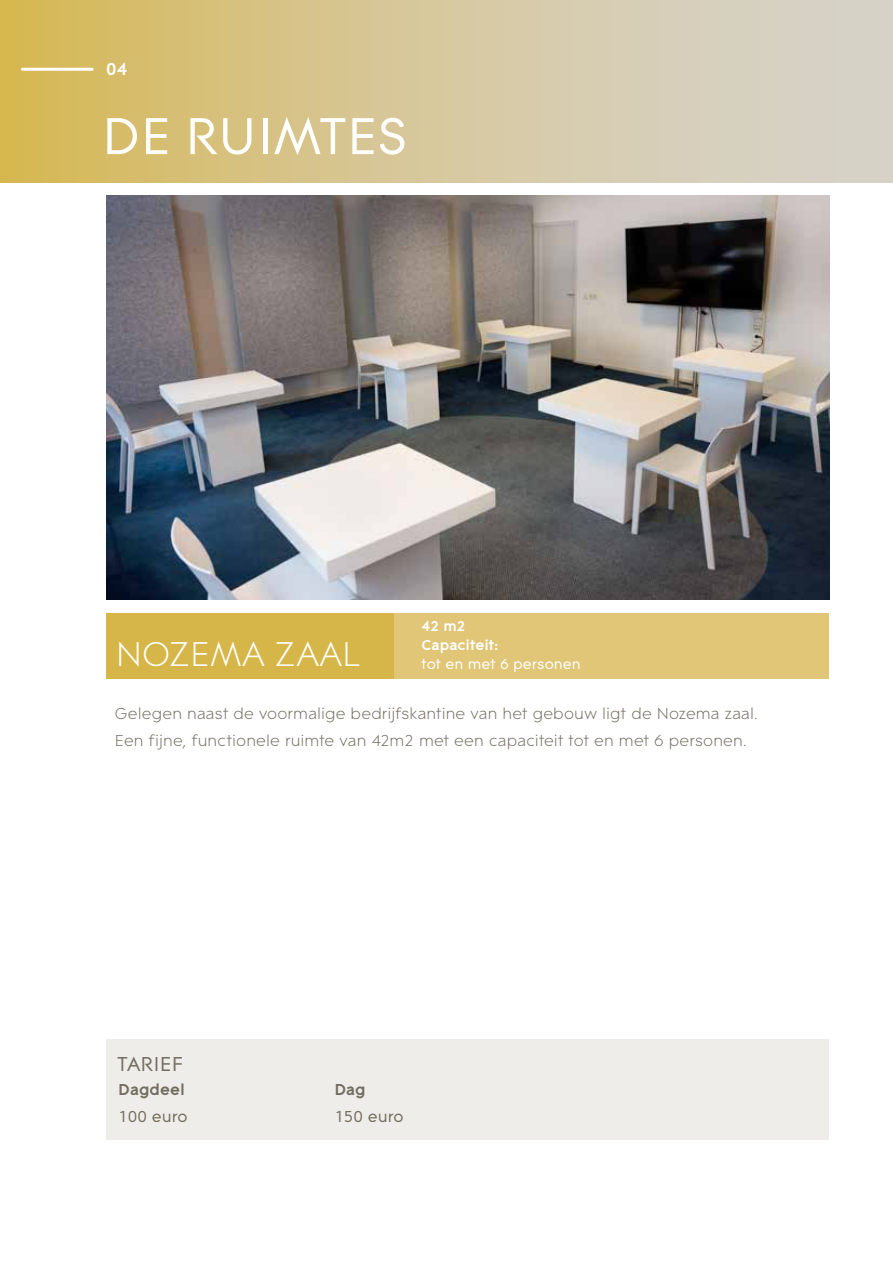
<style>
.page{position:relative;width:893px;height:1263px;background:#fff}
.page>*{position:absolute;margin:0;border:0;box-sizing:border-box;transform-origin:0 0}
.t1{font:54px "Contax Pro 55 Sm Cap";color:#fff}
.t2{font:35.85px "Contax Pro 45 Lig";letter-spacing:.01em;color:#fff}
.t3{font:21px "Contax Pro 55";color:#726d60}
.t4{font:700 18px "Contax Pro 75";color:#fff}
.t5{font:16.5px/27px "Contax Pro 45 Lig";letter-spacing:.005em;color:#726d60}
.t6{font:16.5px "Contax Pro 55";color:#726d60}
.t7{font:700 16.5px "Contax Pro 75";color:#726d60}
.t8{font:15px "Contax Pro 55";color:#fff}
.t9{font:700 15px/19px "Contax Pro 75";color:#fff}
</style>
<div class="page">
<img style="left:106px;top:196px;width:723px;height:404px">
<div style="left:106px;top:613px;width:723px;height:65px;background:#e0c676"></div>
<div style="left:106px;top:613px;width:287px;height:65px;background:#d6b648"></div>
<div style="left:106px;top:1039px;width:723px;height:101px;background:#efede9"></div>
<div style="left:0;top:0;width:893px;height:183px;background:linear-gradient(to right,#d6b95c,#d7d5d6)"></div>
<hr style="left:22px;top:68px;width:70px;height:3px;background:#fff">
<p class="t4" style="left:106px;top:58px;width:23px">04</p>
<h1 class="t1" style="left:102px;top:103px;width:308px">DE RUIMTES</h1>
<h2 class="t2" style="left:116px;top:633px;width:247px">NOZEMA ZAAL</h2>
<p class="t9" style="left:422px;top:615px;width:79px">42 m2<br>Capaciteit:</p>
<p class="t8" style="left:422px;top:654px;width:161px">tot en met 6 personen</p>
<p class="t5" style="left:115px;top:700px;width:645px">Gelegen naast de voormalige bedrijfskantine van het gebouw ligt de Nozema zaal.<br>Een fijne, functionele ruimte van 42m2 met een capaciteit tot en met 6 personen.</p>
<p class="t3" style="left:117px;top:1051px;width:68px">TARIEF</p>
<p class="t7" style="left:118px;top:1079px;width:68px">Dagdeel</p>
<p class="t7" style="left:334px;top:1079px;width:33px">Dag</p>
<p class="t6" style="left:118px;top:1106px;width:71px">100 euro</p>
<p class="t6" style="left:334px;top:1106px;width:71px">150 euro</p>
</div>
